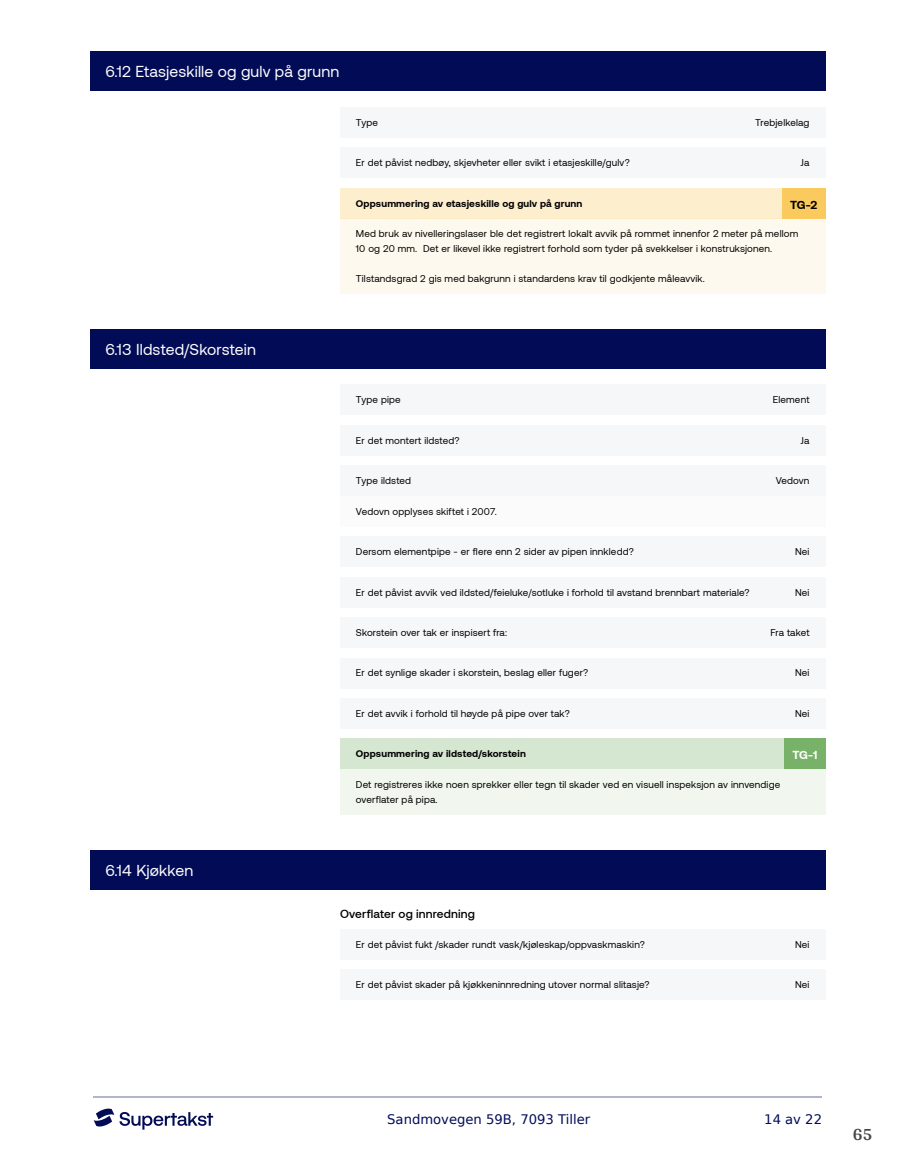
<style>
.page{position:relative;width:915px;height:1172px;background:#fff}
.page>*{position:absolute;margin:0;border:0;box-sizing:border-box;transform-origin:0 0}
.t1{font:700 18px "Arya";color:#414749}
.t2{font:15.75px "Aeonik";letter-spacing:.01em;color:#fff}
.t3{font:13.2px "DejaVu Sans";color:#020c56}
.t4{font:500 11.85px "Aeonik";letter-spacing:.015em;color:#000}
.t5{font:700 11.85px "Aeonik";color:#000}
.t6{font:700 11.85px "Aeonik";color:#fff}
.t7{font:9.9px/14.9px "Aeonik";letter-spacing:.015em;color:#000}
.t8{font:700 9.9px "Aeonik";letter-spacing:.015em;color:#000}
</style>
<div class="page">
<hr style="left:93px;top:1097px;width:728px;height:1px;background:#b2b5cb">
<svg style="left:94px;top:1108px;width:119px;height:21px"></svg>
<div style="left:89px;top:52px;width:736px;height:39px;background:#020c56"></div>
<div style="left:89px;top:329px;width:736px;height:39px;background:#020c56"></div>
<div style="left:89px;top:850px;width:736px;height:40px;background:#020c56"></div>
<div style="left:340px;top:218px;width:485px;height:75px;background:#fef9ee"></div>
<div style="left:340px;top:496px;width:485px;height:30px;background:#f5f7f8"></div>
<div style="left:340px;top:769px;width:485px;height:46px;background:#f1f7ef"></div>
<div style="left:340px;top:107px;width:485px;height:30px;background:#f5f7f8"></div>
<div style="left:340px;top:147px;width:485px;height:31px;background:#f5f7f8"></div>
<div style="left:340px;top:188px;width:485px;height:30px;background:#fdeece"></div>
<div style="left:781px;top:188px;width:44px;height:30px;background:#faca5f"></div>
<div style="left:340px;top:384px;width:485px;height:31px;background:#f5f7f8"></div>
<div style="left:340px;top:425px;width:485px;height:30px;background:#f5f7f8"></div>
<div style="left:340px;top:465px;width:485px;height:31px;background:#f5f7f8"></div>
<div style="left:340px;top:536px;width:485px;height:31px;background:#f5f7f8"></div>
<div style="left:340px;top:577px;width:485px;height:30px;background:#f5f7f8"></div>
<div style="left:340px;top:617px;width:485px;height:31px;background:#f5f7f8"></div>
<div style="left:340px;top:658px;width:485px;height:30px;background:#f5f7f8"></div>
<div style="left:340px;top:698px;width:485px;height:31px;background:#f5f7f8"></div>
<div style="left:340px;top:739px;width:485px;height:30px;background:#d6e7d1"></div>
<div style="left:783px;top:739px;width:42px;height:30px;background:#78b168"></div>
<div style="left:340px;top:929px;width:485px;height:31px;background:#f5f7f8"></div>
<div style="left:340px;top:970px;width:485px;height:30px;background:#f5f7f8"></div>
<h2 class="t2" style="left:105px;top:63px;width:235px">6.12 Etasjeskille og gulv på grunn</h2>
<p class="t7" style="left:356px;top:115px;width:24px">Type</p>
<p class="t7" style="left:754px;top:115px;width:56px">Trebjelkelag</p>
<p class="t7" style="left:356px;top:155px;width:275px">Er det påvist nedbøy, skjevheter eller svikt i etasjeskille/gulv?</p>
<p class="t7" style="left:800px;top:155px;width:10px">Ja</p>
<p class="t8" style="left:356px;top:197px;width:228px">Oppsummering av etasjeskille og gulv på grunn</p>
<p class="t5" style="left:789px;top:198px;width:29px">TG-2</p>
<p class="t7" style="left:356px;top:226px;width:443px">Med bruk av nivelleringslaser ble det registrert lokalt avvik på rommet innenfor 2 meter på mellom<br>10 og 20 mm. Det er likevel ikke registrert forhold som tyder på svekkelser i konstruksjonen.</p>
<p class="t7" style="left:356px;top:271px;width:350px">Tilstandsgrad 2 gis med bakgrunn i standardens krav til godkjente måleavvik.</p>
<h2 class="t2" style="left:105px;top:340px;width:152px">6.13 Ildsted/Skorstein</h2>
<p class="t7" style="left:356px;top:392px;width:46px">Type pipe</p>
<p class="t7" style="left:772px;top:392px;width:38px">Element</p>
<p class="t7" style="left:356px;top:433px;width:105px">Er det montert ildsted?</p>
<p class="t7" style="left:800px;top:433px;width:10px">Ja</p>
<p class="t7" style="left:356px;top:473px;width:57px">Type ildsted</p>
<p class="t7" style="left:775px;top:473px;width:35px">Vedovn</p>
<p class="t7" style="left:356px;top:504px;width:142px">Vedovn opplyses skiftet i 2007.</p>
<p class="t7" style="left:356px;top:544px;width:279px">Dersom elementpipe - er flere enn 2 sider av pipen innkledd?</p>
<p class="t7" style="left:794px;top:544px;width:16px">Nei</p>
<p class="t7" style="left:356px;top:585px;width:395px">Er det påvist avvik ved ildsted/feieluke/sotluke i forhold til avstand brennbart materiale?</p>
<p class="t7" style="left:794px;top:585px;width:16px">Nei</p>
<p class="t7" style="left:356px;top:625px;width:153px">Skorstein over tak er inspisert fra:</p>
<p class="t7" style="left:770px;top:625px;width:40px">Fra taket</p>
<p class="t7" style="left:356px;top:666px;width:234px">Er det synlige skader i skorstein, beslag eller fuger?</p>
<p class="t7" style="left:794px;top:666px;width:16px">Nei</p>
<p class="t7" style="left:356px;top:706px;width:215px">Er det avvik i forhold til høyde på pipe over tak?</p>
<p class="t7" style="left:794px;top:706px;width:16px">Nei</p>
<p class="t8" style="left:356px;top:748px;width:171px">Oppsummering av ildsted/skorstein</p>
<p class="t6" style="left:792px;top:748px;width:27px">TG-1</p>
<p class="t7" style="left:356px;top:777px;width:425px">Det registreres ikke noen sprekker eller tegn til skader ved en visuell inspeksjon av innvendige overflater på pipa.</p>
<h2 class="t2" style="left:105px;top:862px;width:89px">6.14 Kjøkken</h2>
<p class="t4" style="left:340px;top:907px;width:136px">Overflater og innredning</p>
<p class="t7" style="left:356px;top:937px;width:290px">Er det påvist fukt /skader rundt vask/kjøleskap/oppvaskmaskin?</p>
<p class="t7" style="left:794px;top:937px;width:16px">Nei</p>
<p class="t7" style="left:356px;top:977px;width:295px">Er det påvist skader på kjøkkeninnredning utover normal slitasje?</p>
<p class="t7" style="left:794px;top:977px;width:16px">Nei</p>
<h3 class="t3" style="left:387px;top:1108px;width:204px">Sandmovegen 59B, 7093 Tiller</h3>
<h3 class="t3" style="left:764px;top:1108px;width:59px">14 av 22</h3>
<h1 class="t1" style="left:852px;top:1123px;width:21px">65</h1>
</div>
